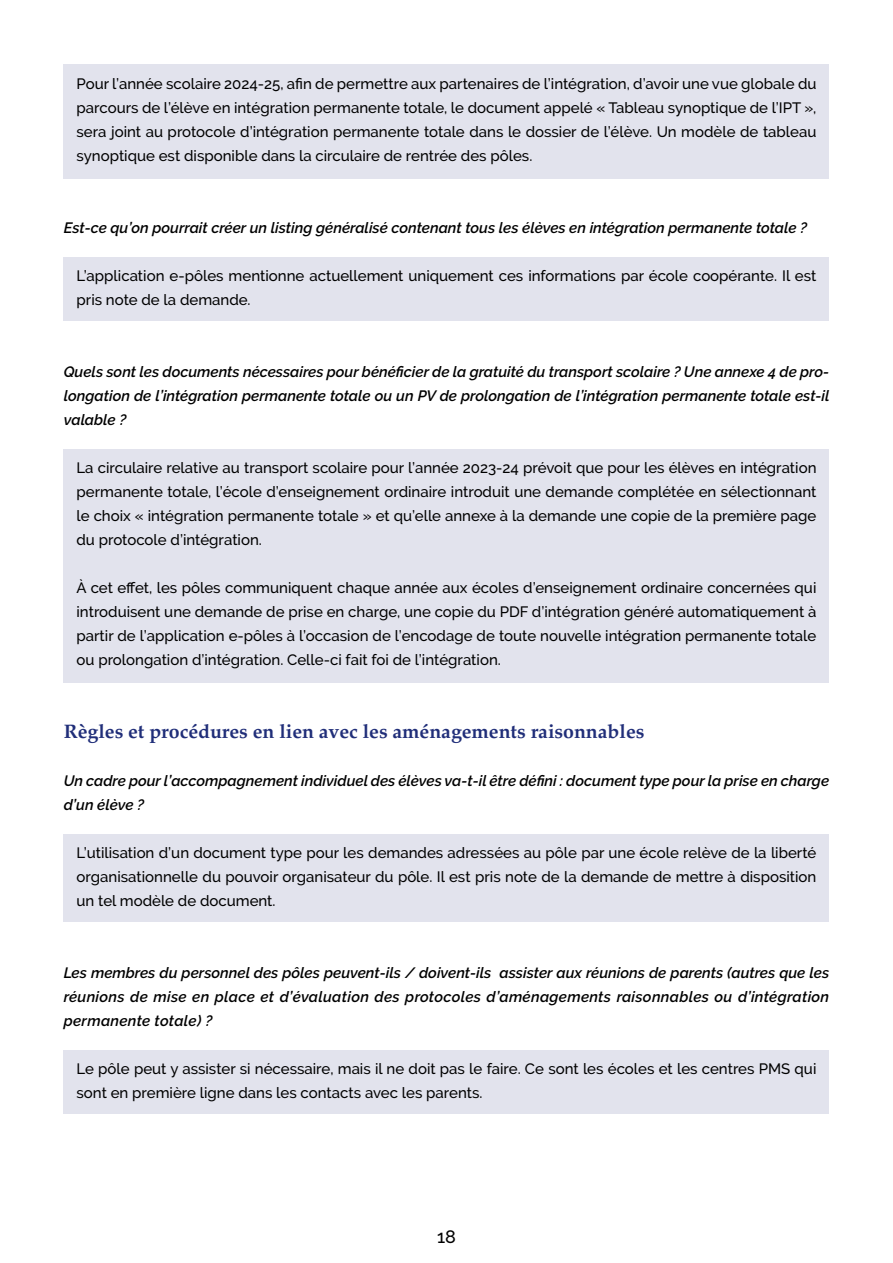
<style>
.page{position:relative;width:893px;height:1263px;background:#fff}
.page>*{position:absolute;margin:0;border:0;box-sizing:border-box;transform-origin:0 0}
.t1{font:700 19.5px "Palatino";color:#202e79}
.t2{font:500 18px "Raleway";color:#000}
.t3{font:500 15px/24px "Raleway";color:#000;text-align:justify}
.t4{font:italic 600 15px/24px "Raleway";color:#000;text-align:justify}
</style>
<div class="page">
<div style="left:64px;top:64px;width:765px;height:115px;background:#e2e3ed"></div>
<div style="left:64px;top:257px;width:765px;height:64px;background:#e2e3ed"></div>
<div style="left:64px;top:449px;width:765px;height:233px;background:#e2e3ed"></div>
<div style="left:64px;top:1050px;width:765px;height:64px;background:#e2e3ed"></div>
<div style="left:64px;top:834px;width:765px;height:87px;background:#e2e3ed"></div>
<p class="t3" style="left:77px;top:71px;width:741px">Pour l’année scolaire 2024-25, afin de permettre aux partenaires de l’intégration, d’avoir une vue globale du parcours de l’élève en intégration permanente totale, le document appelé « Tableau synoptique de l’IPT », sera joint au protocole d’intégration permanente totale dans le dossier de l’élève. Un modèle de tableau synoptique est disponible dans la circulaire de rentrée des pôles.</p>
<p class="t4" style="left:64px;top:215px;width:745px">Est-ce qu’on pourrait créer un listing généralisé contenant tous les élèves en intégration permanente totale ?</p>
<p class="t3" style="left:77px;top:263px;width:741px">L’application e-pôles mentionne actuellement uniquement ces informations par école coopérante. Il est pris note de la demande.</p>
<p class="t4" style="left:64px;top:359px;width:767px">Quels sont les documents nécessaires pour bénéficier de la gratuité du transport scolaire ? Une annexe 4 de pro&shy;longation de l’intégration permanente totale ou un PV de prolongation de l’intégration permanente totale est-il valable ?</p>
<p class="t3" style="left:77px;top:455px;width:741px">La circulaire relative au transport scolaire pour l’année 2023-24 prévoit que pour les élèves en intégration permanente totale, l’école d’enseignement ordinaire introduit une demande complétée en sélectionnant le choix « intégration permanente totale » et qu’elle annexe à la demande une copie de la première page du protocole d’intégration.</p>
<p class="t3" style="left:77px;top:575px;width:741px">À cet effet, les pôles communiquent chaque année aux écoles d’enseignement ordinaire concernées qui introduisent une demande de prise en charge, une copie du PDF d’intégration généré automatiquement à partir de l’application e-pôles à l’occasion de l’encodage de toute nouvelle intégration permanente totale ou prolongation d’intégration. Celle-ci fait foi de l’intégration.</p>
<h1 class="t1" style="left:64px;top:715px;width:582px">Règles et procédures en lien avec les aménagements raisonnables</h1>
<p class="t4" style="left:64px;top:769px;width:767px">Un cadre pour l’accompagnement individuel des élèves va-t-il être défini : document type pour la prise en charge d’un élève ?</p>
<p class="t3" style="left:77px;top:841px;width:741px">L’utilisation d’un document type pour les demandes adressées au pôle par une école relève de la liberté organisationnelle du pouvoir organisateur du pôle. Il est pris note de la demande de mettre à disposition un tel modèle de document.</p>
<p class="t4" style="left:64px;top:961px;width:767px">Les membres du personnel des pôles peuvent-ils / doivent-ils assister aux réunions de parents (autres que les réunions de mise en place et d’évaluation des protocoles d’aménagements raisonnables ou d’intégration permanente totale) ?</p>
<p class="t3" style="left:77px;top:1057px;width:741px">Le pôle peut y assister si nécessaire, mais il ne doit pas le faire. Ce sont les écoles et les centres PMS qui sont en première ligne dans les contacts avec les parents.</p>
<p class="t2" style="left:437px;top:1226px;width:20px">18</p>
</div>
